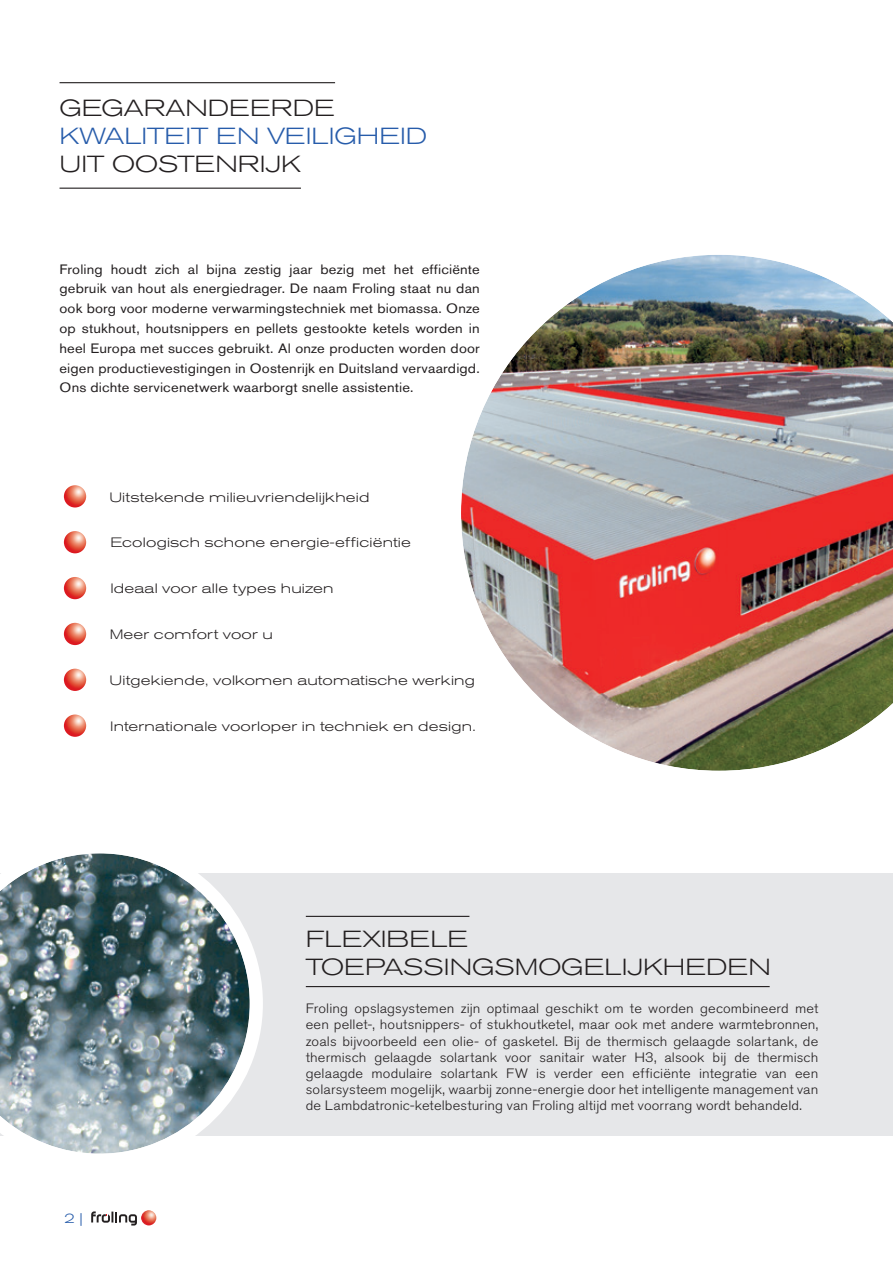
<style>
.page{position:relative;width:893px;height:1263px;background:#fff}
.page>*{position:absolute;margin:0;border:0;box-sizing:border-box;transform-origin:0 0}
.t1{font:300 expanded 23.1px/27.8px "Akzidenz Grotesk BQ";color:#231f20;scale:1.08 1}
.t2{font:300 13.5px/16.2px "Akzidenz Grotesk BQ";letter-spacing:.01em;color:#231f20;text-align:justify;scale:1.08 1}
.t3{font:13.5px/19.8px "Akzidenz Grotesk BQ";letter-spacing:.015em;color:#231f20;text-align:justify;scale:1.08 1}
.t4{font:300 expanded 13.5px "Akzidenz Grotesk BQ";letter-spacing:.015em;color:#231f20;scale:1.08 1}
.t5{font:300 expanded 13.5px "Akzidenz Grotesk BQ";color:#275caa;scale:1.08 1}
.s1{color:#275caa}
</style>
<div class="page">
<div style="left:0;top:874px;width:893px;height:262px;background:#e6e7e9"></div>
<svg style="left:91px;top:1211px;width:46px;height:14px"></svg>
<img style="left:141px;top:1210px;width:15px;height:15px;border-radius:8px">
<img style="left:461px;top:255px;width:432px;height:516px">
<hr style="left:306px;top:986px;width:464px;height:1px;background:#231f20">
<hr style="left:306px;top:916px;width:163px;height:1px;background:#231f20">
<hr style="left:60px;top:82px;width:275px;height:1px;background:#231f20">
<hr style="left:60px;top:188px;width:241px;height:1px;background:#231f20">
<img style="left:64px;top:714px;width:22px;height:23px;border-radius:11px">
<img style="left:64px;top:669px;width:22px;height:22px;border-radius:11px">
<img style="left:64px;top:485px;width:22px;height:22px;border-radius:11px">
<img style="left:64px;top:531px;width:22px;height:22px;border-radius:11px">
<img style="left:64px;top:577px;width:22px;height:22px;border-radius:11px">
<img style="left:64px;top:623px;width:22px;height:22px;border-radius:11px">
<svg style="left:0;top:853px;width:263px;height:301px"></svg>
<p class="t1" style="left:60px;top:95px;width:342px">GEGARANDEERDE<br><span class="s1">KWALITEIT EN VEILIGHEID<br></span>UIT OOSTENRIJK</p>
<p class="t3" style="left:60px;top:259px;width:391px">Froling houdt zich al bijna zestig jaar bezig met het efficiënte gebruik van hout als energiedrager. De naam Froling staat nu dan ook borg voor moderne verwarmingstechniek met biomassa. Onze op stukhout, houtsnippers en pellets gestookte ketels worden in heel Europa met succes gebruikt. Al onze producten worden door eigen productievestigingen in Oostenrijk en Duitsland vervaardigd.<br>Ons dichte servicenetwerk waarborgt snelle assistentie.</p>
<p class="t4" style="left:109px;top:489px;width:242px">Uitstekende milieuvriendelijkheid</p>
<p class="t4" style="left:110px;top:535px;width:280px">Ecologisch schone energie-efficiëntie</p>
<p class="t4" style="left:110px;top:581px;width:208px">Ideaal voor alle types huizen</p>
<p class="t4" style="left:110px;top:627px;width:153px">Meer comfort voor u</p>
<p class="t4" style="left:110px;top:673px;width:340px">Uitgekiende, volkomen automatische werking</p>
<p class="t4" style="left:110px;top:718px;width:340px">Internationale voorloper in techniek en design.</p>
<p class="t1" style="left:306px;top:925px;width:432px">FLEXIBELE<br>TOEPASSINGSMOGELIJKHEDEN</p>
<p class="t5" style="left:64px;top:1210px;width:19px">2 |</p>
<p class="t2" style="left:306px;top:1001px;width:476px">Froling opslagsystemen zijn optimaal geschikt om te worden gecombineerd met een pellet-, houtsnippers- of stukhoutketel, maar ook met andere warmtebronnen, zoals bijvoorbeeld een olie- of gasketel. Bij de thermisch gelaagde solartank, de thermisch gelaagde solartank voor sanitair water H3, alsook bij de thermisch gelaagde modulaire solartank FW is verder een efficiënte integratie van een solarsysteem mogelijk, waarbij zonne-energie door het intelligente management van de Lambdatronic-ketelbesturing van Froling altijd met voorrang wordt behandeld.</p>
</div>
